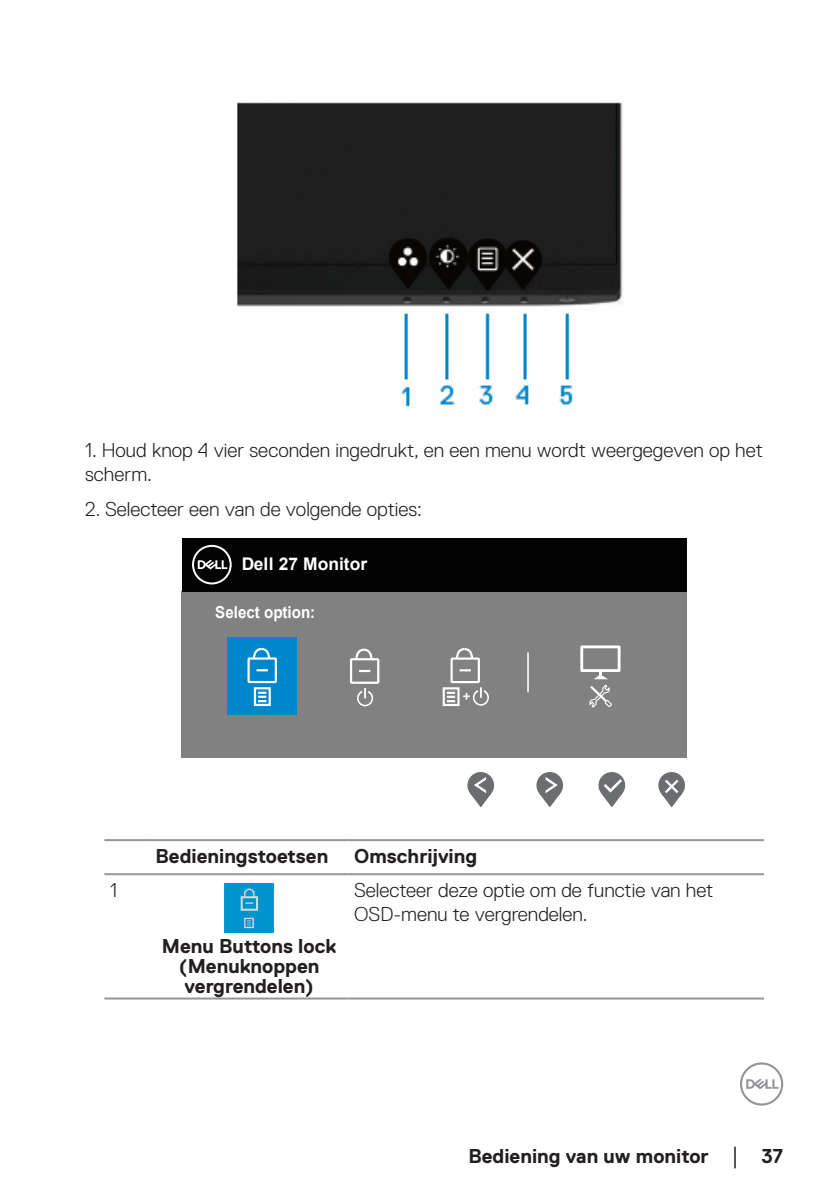
<style>
.page{position:relative;width:840px;height:1191px;background:#fff}
.page>*{position:absolute;margin:0;border:0;box-sizing:border-box;transform-origin:0 0}
.text{font:300 20px/24px "Dell Replica";color:#231f20}
.text_bold{font:700 20px/20px "Dell Replica";color:#231f20;text-align:center}
.t1{font:700 17.4px "Arial";color:#fff}
.t2{font:700 16.4px "Arial";color:#fff;scale:.92 1}
.t3{font:700 13px "Arial";color:#fff}
.s1{font-family:"Times New Roman";font-weight:400;font-size:18px}
</style>
<div class="page">
<svg style="left:740px;top:1062px;width:42px;height:43px"></svg>
<img style="left:237px;top:102px;width:386px;height:305px">
<div style="left:181px;top:591px;width:505px;height:167px;background:#818181"></div>
<div style="left:182px;top:538px;width:504px;height:53px;background:#030303"></div>
<svg style="left:192px;top:545px;width:39px;height:39px"></svg>
<div style="left:350px;top:658px;width:29px;height:26px;border:2px solid #fff"></div>
<svg style="left:359px;top:670px;width:11px;height:2px"></svg>
<svg style="left:354px;top:648px;width:19px;height:13px"></svg>
<svg style="left:357px;top:688px;width:16px;height:18px"></svg>
<div style="left:450px;top:657px;width:29px;height:26px;border:2px solid #fff"></div>
<svg style="left:459px;top:669px;width:11px;height:2px"></svg>
<svg style="left:454px;top:648px;width:20px;height:12px"></svg>
<div style="left:442px;top:687px;width:17px;height:19px;border:2px solid #fff"></div>
<svg style="left:447px;top:691px;width:8px;height:11px"></svg>
<svg style="left:472px;top:687px;width:16px;height:18px"></svg>
<div style="left:227px;top:637px;width:69px;height:78px;background:#0087cb"></div>
<div style="left:247px;top:657px;width:30px;height:26px;border:2px solid #fff"></div>
<svg style="left:256px;top:669px;width:12px;height:2px"></svg>
<svg style="left:251px;top:647px;width:20px;height:13px"></svg>
<div style="left:254px;top:687px;width:16px;height:19px;border:2px solid #fff"></div>
<svg style="left:258px;top:691px;width:8px;height:11px"></svg>
<div style="left:467px;top:772px;width:27px;height:26px;background:#6c6d70;border-radius:50%"></div>
<div style="left:536px;top:772px;width:26px;height:26px;background:#6c6d70;border-radius:50%"></div>
<svg style="left:470px;top:777px;width:20px;height:29px"></svg>
<svg style="left:598px;top:772px;width:26px;height:26px"></svg>
<svg style="left:600px;top:776px;width:24px;height:30px"></svg>
<div style="left:658px;top:772px;width:26px;height:26px;background:#6c6d70;border-radius:50%"></div>
<hr style="left:527px;top:652px;width:1px;height:40px;background:#fff">
<svg style="left:661px;top:779px;width:20px;height:27px"></svg>
<svg style="left:539px;top:777px;width:20px;height:29px"></svg>
<div style="left:580px;top:645px;width:40px;height:27px;border:3px solid #fff"></div>
<svg style="left:588px;top:671px;width:24px;height:37px"></svg>
<hr style="left:104px;top:839px;width:46px;height:2px;background:#939598">
<hr style="left:150px;top:839px;width:198px;height:2px;background:#939598">
<hr style="left:348px;top:839px;width:415px;height:2px;background:#939598">
<hr style="left:104px;top:873px;width:46px;height:2px;background:#939598">
<hr style="left:150px;top:873px;width:198px;height:2px;background:#939598">
<hr style="left:348px;top:873px;width:415px;height:2px;background:#939598">
<hr style="left:104px;top:997px;width:46px;height:2px;background:#939598">
<hr style="left:150px;top:997px;width:198px;height:2px;background:#939598">
<hr style="left:348px;top:997px;width:415px;height:2px;background:#939598">
<img style="left:224px;top:884px;width:49px;height:48px">
<p class="text" style="left:85px;top:438px;width:678px">1. Houd knop 4 vier seconden ingedrukt, en een menu wordt weergegeven op het scherm.</p>
<p class="text" style="left:85px;top:497px;width:338px">2. Selecteer een van de volgende opties:</p>
<p class="t1" style="left:241px;top:552px;width:127px">Dell 27 Monitor</p>
<p class="t2" style="left:215px;top:601px;width:110px">Select option:</p>
<p class="t3" style="left:462px;top:687px;width:9px">+</p>
<p class="text" style="left:110px;top:878px;width:8px">1</p>
<p class="text_bold" style="left:155px;top:846px;width:174px">Bedieningstoetsen</p>
<p class="text_bold" style="left:354px;top:846px;width:124px">Omschrijving</p>
<p class="text_bold" style="left:162px;top:936px;width:176px">Menu Buttons lock (Menuknoppen vergrendelen)</p>
<p class="text" style="left:354px;top:878px;width:360px">Selecteer deze optie om de functie van het<br>OSD-menu te vergrendelen.</p>
<p class="text_bold" style="left:468px;top:1145px;width:316px">Bediening van uw monitor <span class="s1">│</span> 37</p>
</div>
